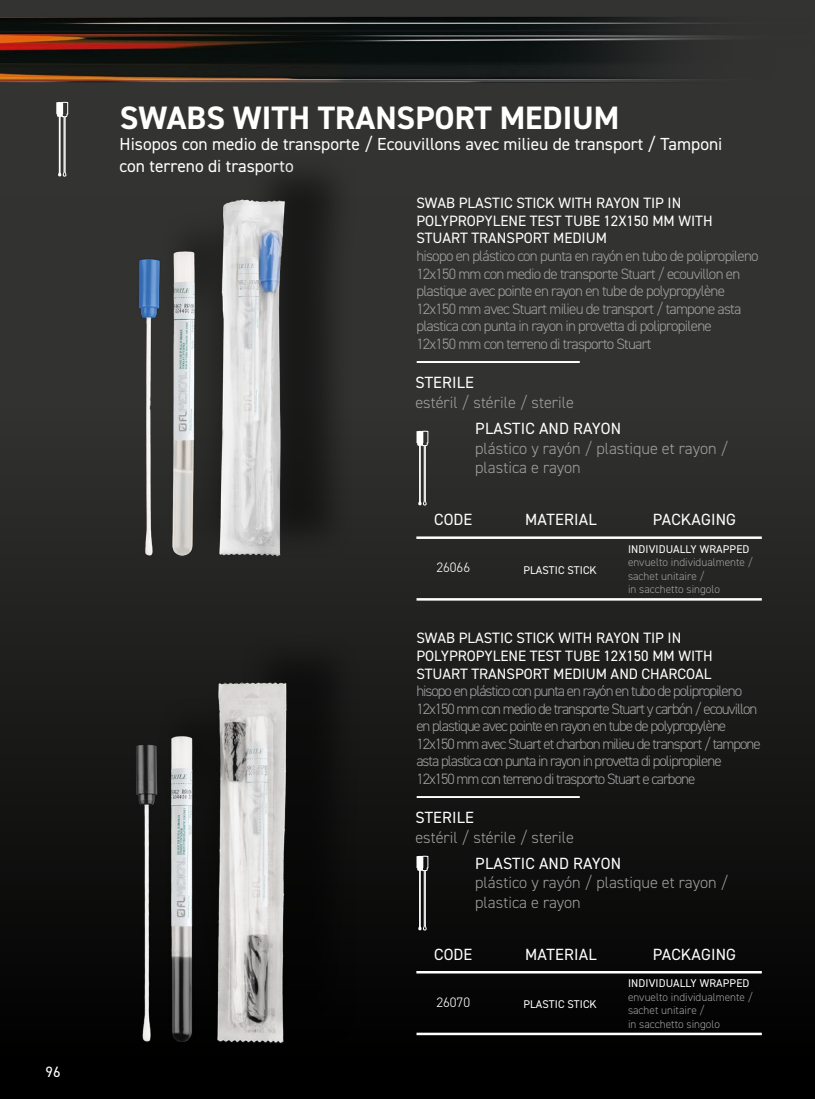
<style>
.page{position:relative;width:815px;height:1099px;background:#fff}
.page>*{position:absolute;margin:0;border:0;box-sizing:border-box;transform-origin:0 0}
.t1{font:700 32.5px "DIN2014";color:#fff}
.t2{font:17.5px/21.2px "DIN2014";color:#fff}
.t3{font:300 16.25px/19.5px "DIN2014";color:#a1a1a1}
.t4{font:16.25px "DIN2014";letter-spacing:.01em;color:#fff}
.t5{font:300 15px/17.5px "DIN2014";letter-spacing:-.07em;color:#a1a1a1}
.t6{font:300 15px/17.5px "DIN2014";letter-spacing:-.05em;color:#a1a1a1}
.t7{font:15px/17.5px "DIN2014";color:#fff}
.t8{font:300 13.75px "DIN2014";color:#fff}
.t9{font:300 11.25px/13.5px "DIN2014";color:#a1a1a1}
.t10{font:11.25px "DIN2014";letter-spacing:.01em;color:#fff}
</style>
<div class="page">
<svg style="left:0;top:0;width:815px;height:197px;background:#2e2d2b"></svg>
<div style="left:0;top:197px;width:815px;height:901px;background:linear-gradient(to bottom,#3b3b3a,#020201)"></div>
<hr style="left:417px;top:362px;width:163px;height:1px;background:#fff">
<hr style="left:416px;top:536px;width:346px;height:3px;background:#fff">
<hr style="left:417px;top:598px;width:345px;height:2px;background:#fff">
<div style="left:159px;top:150px;width:200px;height:410px;background:#000;opacity:.5"></div>
<img style="left:26px;top:197px;width:370px;height:361px">
<div style="left:156px;top:633px;width:207px;height:413px;background:#1e1e1d"></div>
<img style="left:26px;top:681px;width:370px;height:370px">
<svg style="left:56px;top:102px;width:14px;height:75px"></svg>
<svg style="left:417px;top:430px;width:13px;height:75px"></svg>
<svg style="left:417px;top:855px;width:13px;height:75px"></svg>
<hr style="left:417px;top:796px;width:163px;height:1px;background:#fff">
<hr style="left:416px;top:971px;width:346px;height:2px;background:#fff">
<hr style="left:417px;top:1032px;width:345px;height:3px;background:#fff">
<p class="t7" style="left:46px;top:1062px;width:16px">96</p>
<h1 class="t1" style="left:120px;top:96px;width:501px">SWABS WITH TRANSPORT MEDIUM</h1>
<p class="t2" style="left:120px;top:133px;width:604px">Hisopos con medio de transporte / Ecouvillons avec milieu de transport / Tamponi con terreno di trasporto</p>
<p class="t7" style="left:416px;top:194px;width:298px">SWAB PLASTIC STICK WITH RAYON TIP IN<br>POLYPROPYLENE TEST TUBE 12X150 MM WITH<br>STUART TRANSPORT MEDIUM</p>
<p class="t6" style="left:416px;top:247px;width:344px">hisopo en plástico con punta en rayón en tubo de polipropileno 12x150 mm con medio de transporte Stuart / ecouvillon en plastique avec pointe en rayon en tube de polypropylène 12x150 mm avec Stuart milieu de transport / tampone asta plastica con punta in rayon in provetta di polipropilene<br>12x150 mm con terreno di trasporto Stuart</p>
<p class="t4" style="left:415px;top:372px;width:60px">STERILE</p>
<p class="t3" style="left:415px;top:392px;width:160px">estéril / stérile / sterile</p>
<p class="t4" style="left:475px;top:418px;width:147px">PLASTIC AND RAYON</p>
<p class="t3" style="left:475px;top:438px;width:255px">plástico y rayón / plastique et rayon / plastica e rayon</p>
<p class="t4" style="left:434px;top:509px;width:40px">CODE</p>
<p class="t8" style="left:436px;top:559px;width:35px">26066</p>
<p class="t4" style="left:525px;top:509px;width:73px">MATERIAL</p>
<p class="t10" style="left:523px;top:563px;width:75px">PLASTIC STICK</p>
<p class="t4" style="left:653px;top:509px;width:85px">PACKAGING</p>
<p class="t10" style="left:628px;top:541px;width:123px">INDIVIDUALLY WRAPPED</p>
<p class="t9" style="left:628px;top:555px;width:127px">envuelto individualmente / sachet unitaire /<br>in sacchetto singolo</p>
<p class="t7" style="left:416px;top:629px;width:298px">SWAB PLASTIC STICK WITH RAYON TIP IN<br>POLYPROPYLENE TEST TUBE 12X150 MM WITH<br>STUART TRANSPORT MEDIUM AND CHARCOAL</p>
<p class="t5" style="left:416px;top:682px;width:346px">hisopo en plástico con punta en rayón en tubo de polipropileno 12x150 mm con medio de transporte Stuart y carbón / ecouvillon en plastique avec pointe en rayon en tube de polypropylène 12x150 mm avec Stuart et charbon milieu de transport / tampone asta plastica con punta in rayon in provetta di polipropilene 12x150 mm con terreno di trasporto Stuart e carbone</p>
<p class="t4" style="left:415px;top:807px;width:60px">STERILE</p>
<p class="t3" style="left:415px;top:827px;width:160px">estéril / stérile / sterile</p>
<p class="t4" style="left:475px;top:852px;width:147px">PLASTIC AND RAYON</p>
<p class="t3" style="left:475px;top:872px;width:255px">plástico y rayón / plastique et rayon / plastica e rayon</p>
<p class="t4" style="left:434px;top:943px;width:40px">CODE</p>
<p class="t8" style="left:436px;top:993px;width:35px">26070</p>
<p class="t4" style="left:525px;top:943px;width:73px">MATERIAL</p>
<p class="t10" style="left:523px;top:997px;width:75px">PLASTIC STICK</p>
<p class="t4" style="left:653px;top:943px;width:85px">PACKAGING</p>
<p class="t10" style="left:628px;top:976px;width:123px">INDIVIDUALLY WRAPPED</p>
<p class="t9" style="left:628px;top:990px;width:127px">envuelto individualmente / sachet unitaire /<br>in sacchetto singolo</p>
</div>
